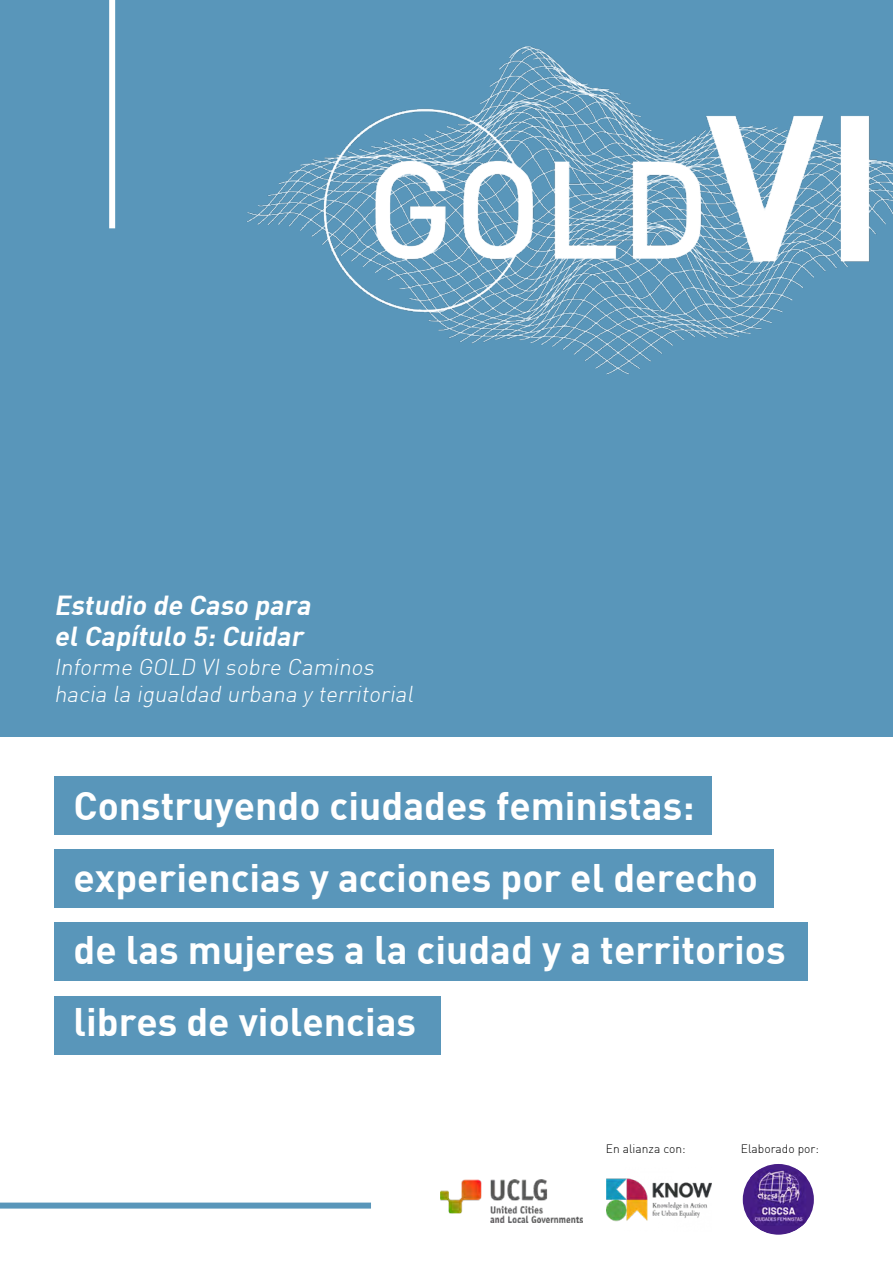
<style>
.page{position:relative;width:893px;height:1263px;background:#fff}
.page>*{position:absolute;margin:0;border:0;box-sizing:border-box;transform-origin:0 0}
.t1{font:700 39px/72px "DIN";color:#fff}
.t2{font:italic 700 27px/31.5px "DIN";color:#fff}
.t3{font:italic 300 22.5px/27px "DIN";color:#fff}
.t4{font:300 12px "DIN";color:#000}
</style>
<div class="page">
<div style="left:0;top:0;width:893px;height:736px;background:#5996ba"></div>
<div style="left:109px;top:0;width:6px;height:228px;background:#fff"></div>
<div style="left:54px;top:776px;width:658px;height:59px;background:#5996ba"></div>
<div style="left:54px;top:849px;width:720px;height:59px;background:#5996ba"></div>
<div style="left:54px;top:922px;width:754px;height:59px;background:#5996ba"></div>
<div style="left:54px;top:996px;width:386px;height:58px;background:#5996ba"></div>
<img style="left:606px;top:1178px;width:106px;height:44px">
<img style="left:440px;top:1180px;width:143px;height:42px">
<img style="left:246px;top:46px;width:647px;height:329px">
<div style="left:0;top:1202px;width:371px;height:6px;background:#5996ba"></div>
<svg style="left:743px;top:1164px;width:71px;height:71px"></svg>
<img style="left:750px;top:1169px;width:56px;height:56px">
<p class="t2" style="left:54px;top:588px;width:263px">Estudio de Caso para elCapítulo 5:Cuidar</p>
<p class="t3" style="left:54px;top:653px;width:365px">Informe GOLD VI sobre Caminos hacia la igualdad urbana y territorial</p>
<p class="t1" style="left:73px;top:768px;width:714px">Construyendo ciudades feministas: experiencias y acciones por el derecho de las mujeres a la ciudad y a territorios libres de violencias</p>
<p class="t4" style="left:606px;top:1141px;width:81px">En alianza con:</p>
<p class="t4" style="left:741px;top:1141px;width:79px">Elaborado por:</p>
</div>
